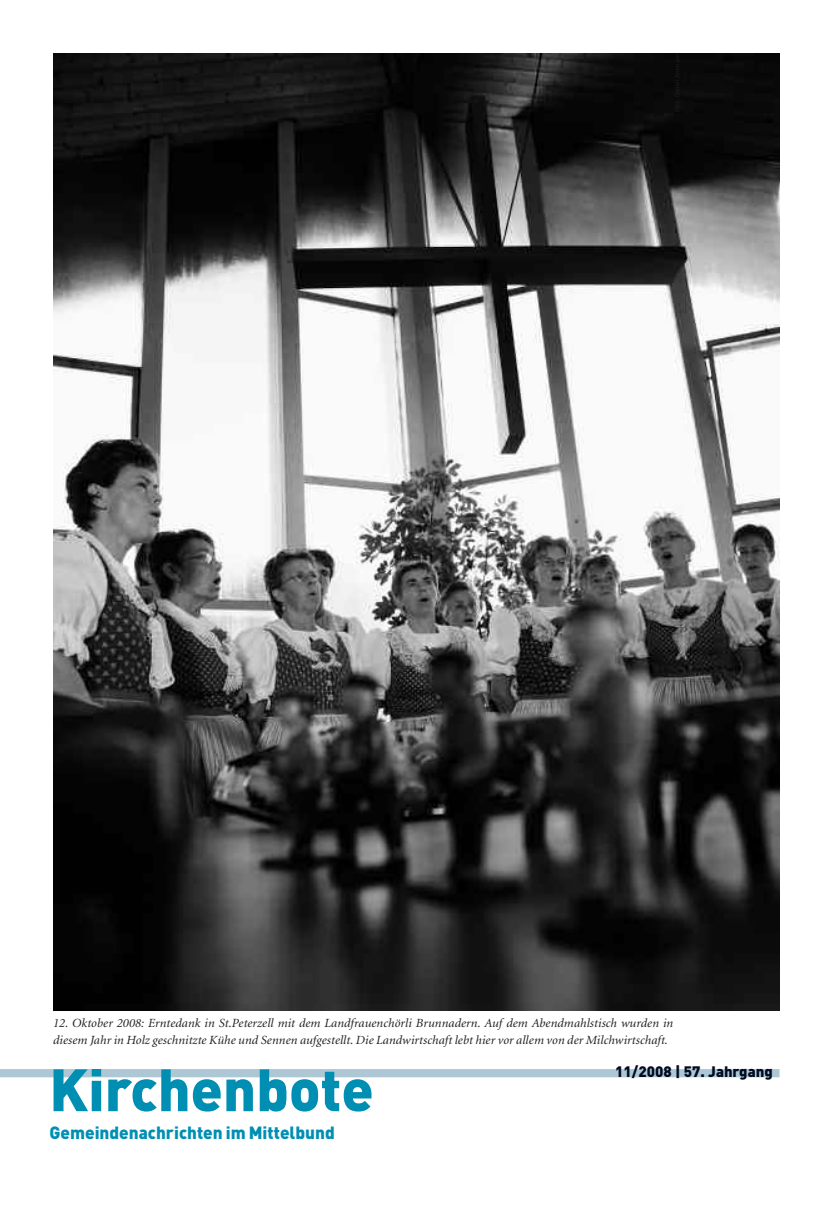
<style>
.page{position:relative;width:815px;height:1223px;background:#fff}
.page>*{position:absolute;margin:0;border:0;box-sizing:border-box;transform-origin:0 0}
.t1{font:900 58.75px "DIN";color:#008fb3}
.t2{font:900 17.5px "DIN";color:#008fb3}
.t3{font:900 15px "DIN";color:#000a20}
.t4{font:italic 12.5px/16.9px "Minion";letter-spacing:.005em;color:#231f20}
</style>
<div class="page">
<div style="left:0;top:1069px;width:780px;height:8px;background:#adc8d4"></div>
<img style="left:53px;top:53px;width:727px;height:957px">
<p class="t4" style="left:53px;top:1015px;width:622px">12. Oktober 2008: Erntedank in St.Peterzell mit dem Landfrauenchörli Brunnadern. Auf dem Abendmahlstisch wurden in diesem Jahr in Holz geschnitzte Kühe und Sennen aufgestellt. Die Landwirtschaft lebt hier vor allem von der Milchwirtschaft.</p>
<h1 class="t1" style="left:49px;top:1056px;width:326px">Kirchenbote</h1>
<h2 class="t2" style="left:49px;top:1122px;width:287px">Gemeindenachrichten im Mittelbund</h2>
<p class="t3" style="left:615px;top:1063px;width:159px">11/2008 | 57. Jahrgang</p>
</div>
